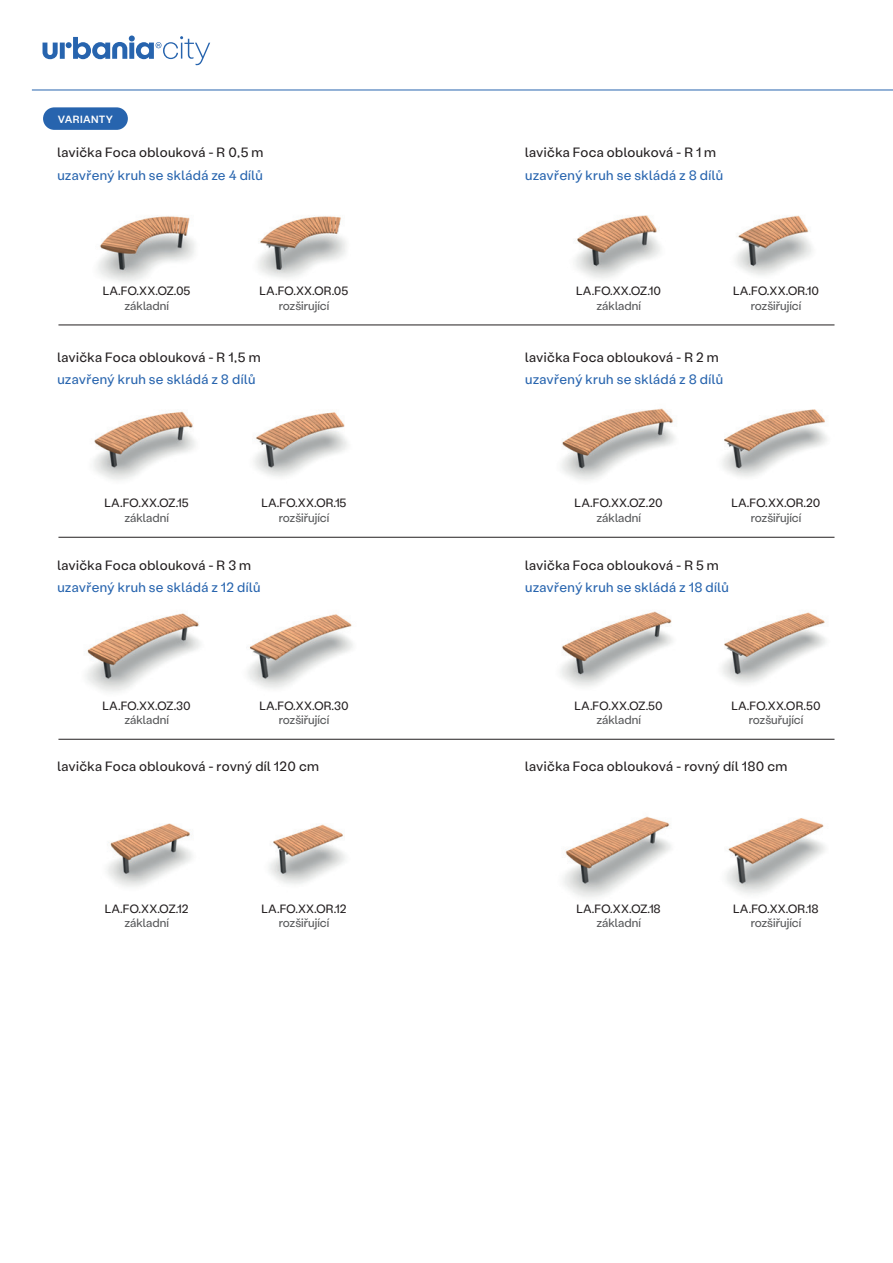
<style>
.page{position:relative;width:893px;height:1263px;background:#fff}
.page>*{position:absolute;margin:0;border:0;box-sizing:border-box;transform-origin:0 0}
.t1{font:13.5px "Stabil Grotesk";letter-spacing:.025em;color:#231f20}
.t2{font:13.5px "Stabil Grotesk";letter-spacing:.025em;color:#2764ae}
.t3{font:12px "Stabil Grotesk";color:#231f20}
.t4{font:12px "Stabil Grotesk";color:#57585a}
.t5{font:500 10.5px "Stabil Grotesk";letter-spacing:.03em;color:#fff}
</style>
<div class="page">
<svg style="left:43px;top:36px;width:167px;height:30px"></svg>
<hr style="left:32px;top:90px;width:861px;height:1px;background:#2764ae">
<img style="left:269px;top:824px;width:76px;height:60px">
<img style="left:107px;top:823px;width:85px;height:64px">
<img style="left:726px;top:818px;width:99px;height:76px">
<img style="left:563px;top:816px;width:108px;height:82px">
<img style="left:248px;top:614px;width:105px;height:75px">
<img style="left:86px;top:613px;width:114px;height:79px">
<img style="left:722px;top:612px;width:104px;height:72px">
<img style="left:560px;top:611px;width:113px;height:76px">
<img style="left:253px;top:412px;width:95px;height:65px">
<img style="left:93px;top:411px;width:102px;height:69px">
<img style="left:722px;top:409px;width:105px;height:68px">
<img style="left:561px;top:408px;width:114px;height:73px">
<img style="left:736px;top:215px;width:76px;height:60px">
<img style="left:575px;top:215px;width:85px;height:64px">
<img style="left:258px;top:216px;width:89px;height:62px">
<img style="left:98px;top:216px;width:97px;height:66px">
<hr style="left:58px;top:325px;width:776px;height:1px;background:#231f20">
<hr style="left:58px;top:537px;width:776px;height:1px;background:#231f20">
<div style="left:43px;top:107px;width:85px;height:23px;background:#2764ae;border-radius:11px"></div>
<hr style="left:58px;top:739px;width:776px;height:1px;background:#231f20">
<p class="t5" style="left:58px;top:112px;width:57px">VARIANTY</p>
<p class="t1" style="left:57px;top:144px;width:208px">lavička Foca oblouková - R 0,5 m</p>
<p class="t2" style="left:57px;top:166px;width:207px">uzavřený kruh se skládá ze 4 dílů</p>
<p class="t1" style="left:525px;top:144px;width:193px">lavička Foca oblouková - R 1 m</p>
<p class="t2" style="left:525px;top:166px;width:200px">uzavřený kruh se skládá z 8 dílů</p>
<p class="t3" style="left:103px;top:283px;width:89px">LA.FO.XX.OZ.05</p>
<p class="t4" style="left:124px;top:297px;width:46px">základní</p>
<p class="t3" style="left:260px;top:283px;width:90px">LA.FO.XX.OR.05</p>
<p class="t4" style="left:279px;top:297px;width:52px">rozširující</p>
<p class="t3" style="left:576px;top:283px;width:86px">LA.FO.XX.OZ.10</p>
<p class="t4" style="left:596px;top:297px;width:46px">základní</p>
<p class="t3" style="left:733px;top:283px;width:87px">LA.FO.XX.OR.10</p>
<p class="t4" style="left:751px;top:297px;width:52px">rozšiřující</p>
<p class="t1" style="left:57px;top:348px;width:205px">lavička Foca oblouková - R 1,5 m</p>
<p class="t2" style="left:57px;top:370px;width:200px">uzavřený kruh se skládá z 8 dílů</p>
<p class="t1" style="left:525px;top:348px;width:195px">lavička Foca oblouková - R 2 m</p>
<p class="t2" style="left:525px;top:370px;width:200px">uzavřený kruh se skládá z 8 dílů</p>
<p class="t3" style="left:105px;top:495px;width:86px">LA.FO.XX.OZ.15</p>
<p class="t4" style="left:124px;top:509px;width:46px">základní</p>
<p class="t3" style="left:261px;top:495px;width:87px">LA.FO.XX.OR.15</p>
<p class="t4" style="left:279px;top:509px;width:52px">rozšiřující</p>
<p class="t3" style="left:575px;top:495px;width:90px">LA.FO.XX.OZ.20</p>
<p class="t4" style="left:596px;top:509px;width:46px">základní</p>
<p class="t3" style="left:731px;top:495px;width:91px">LA.FO.XX.OR.20</p>
<p class="t4" style="left:751px;top:509px;width:52px">rozšiřující</p>
<p class="t1" style="left:57px;top:556px;width:195px">lavička Foca oblouková - R 3 m</p>
<p class="t2" style="left:57px;top:578px;width:205px">uzavřený kruh se skládá z 12 dílů</p>
<p class="t1" style="left:525px;top:556px;width:195px">lavička Foca oblouková - R 5 m</p>
<p class="t2" style="left:525px;top:578px;width:205px">uzavřený kruh se skládá z 18 dílů</p>
<p class="t3" style="left:259px;top:697px;width:91px">LA.FO.XX.OR.30</p>
<p class="t4" style="left:279px;top:712px;width:52px">rozšiřující</p>
<p class="t1" style="left:57px;top:757px;width:263px">lavička Foca oblouková - rovný díl 120 cm</p>
<p class="t3" style="left:103px;top:697px;width:90px">LA.FO.XX.OZ.30</p>
<p class="t4" style="left:124px;top:712px;width:46px">základní</p>
<p class="t3" style="left:574px;top:697px;width:90px">LA.FO.XX.OZ.50</p>
<p class="t4" style="left:596px;top:712px;width:46px">základní</p>
<p class="t3" style="left:731px;top:697px;width:91px">LA.FO.XX.OR.50</p>
<p class="t4" style="left:749px;top:712px;width:56px">rozšuřující</p>
<p class="t1" style="left:525px;top:757px;width:264px">lavička Foca oblouková - rovný díl 180 cm</p>
<p class="t3" style="left:105px;top:901px;width:85px">LA.FO.XX.OZ.12</p>
<p class="t4" style="left:124px;top:915px;width:46px">základní</p>
<p class="t3" style="left:262px;top:901px;width:86px">LA.FO.XX.OR.12</p>
<p class="t4" style="left:279px;top:915px;width:52px">rozšiřující</p>
<p class="t3" style="left:576px;top:901px;width:86px">LA.FO.XX.OZ.18</p>
<p class="t4" style="left:596px;top:915px;width:46px">základní</p>
<p class="t3" style="left:733px;top:901px;width:87px">LA.FO.XX.OR.18</p>
<p class="t4" style="left:751px;top:915px;width:52px">rozšiřující</p>
</div>
